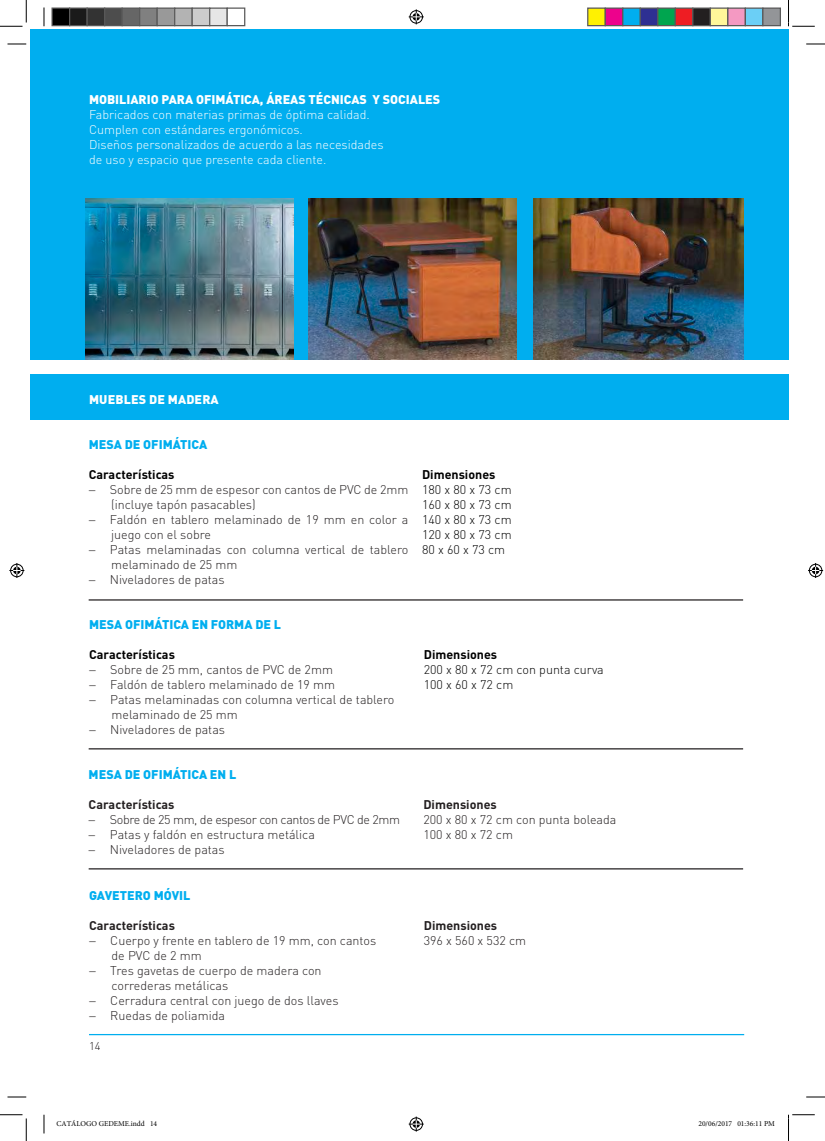
<style>
.page{position:relative;width:825px;height:1141px;background:#fff}
.page>*{position:absolute;margin:0;border:0;box-sizing:border-box;transform-origin:0 0}
.t1{font:300 12.5px/15px "DIN Pro";color:#231f20}
.t2{font:300 12.5px/15px "DIN Pro";color:#fff}
.t3{font:300 12.5px/15px "DIN Pro";color:#000;text-align:justify}
.t4{font:900 12.5px "DIN Pro";color:#00aeef}
.t5{font:900 12.5px "DIN Pro";color:#fff}
.t6{font:700 12.5px "DIN Pro";color:#000}
.t7{font:700 12.5px "DIN Pro";color:#231f20}
.t8{font:300 11.25px "DIN Pro";color:#231f20}
.t9{font:7.5px "Minion Pro";color:#000}
.s1{font-weight:700}
</style>
<div class="page">
<hr style="left:89px;top:1033px;width:655px;height:2px;background:#00aeef">
<div style="left:30px;top:29px;width:758px;height:330px;background:#00aeef"></div>
<hr style="left:89px;top:599px;width:654px;height:1px;background:#231f20">
<hr style="left:89px;top:748px;width:654px;height:1px;background:#231f20">
<hr style="left:89px;top:868px;width:654px;height:1px;background:#231f20">
<img style="left:308px;top:199px;width:208px;height:161px">
<img style="left:86px;top:199px;width:208px;height:161px">
<img style="left:533px;top:198px;width:210px;height:161px">
<div style="left:30px;top:374px;width:758px;height:45px;background:#00aeef"></div>
<svg style="left:8px;top:43px;width:18px;height:2px"></svg>
<svg style="left:806px;top:43px;width:19px;height:2px"></svg>
<svg style="left:8px;top:1096px;width:18px;height:1px"></svg>
<svg style="left:806px;top:1096px;width:19px;height:1px"></svg>
<svg style="left:43px;top:8px;width:2px;height:18px"></svg>
<svg style="left:43px;top:1114px;width:2px;height:19px"></svg>
<svg style="left:0;top:0;width:27px;height:27px"></svg>
<svg style="left:0;top:1114px;width:27px;height:26px"></svg>
<svg style="left:788px;top:0;width:26px;height:27px"></svg>
<svg style="left:788px;top:1114px;width:26px;height:26px"></svg>
<svg style="left:409px;top:9px;width:15px;height:15px"></svg>
<svg style="left:409px;top:1116px;width:15px;height:15px"></svg>
<svg style="left:9px;top:563px;width:15px;height:15px"></svg>
<svg style="left:808px;top:563px;width:15px;height:15px"></svg>
<div style="left:52px;top:8px;width:18px;height:18px;background:#000"></div>
<div style="left:51px;top:8px;width:19px;height:18px;border:1px solid #595959"></div>
<div style="left:70px;top:8px;width:17px;height:18px;background:#1a1a1a"></div>
<div style="left:69px;top:8px;width:19px;height:18px;border:1px solid #595959"></div>
<div style="left:87px;top:8px;width:18px;height:18px;background:#333"></div>
<div style="left:86px;top:8px;width:19px;height:18px;border:1px solid #595959"></div>
<div style="left:105px;top:8px;width:17px;height:18px;background:#4d4d4d"></div>
<div style="left:104px;top:8px;width:19px;height:18px;border:1px solid #595959"></div>
<div style="left:122px;top:8px;width:18px;height:18px;background:#666"></div>
<div style="left:121px;top:8px;width:19px;height:18px;border:1px solid #595959"></div>
<div style="left:140px;top:8px;width:17px;height:18px;background:#808080"></div>
<div style="left:139px;top:8px;width:19px;height:18px;border:1px solid #595959"></div>
<div style="left:157px;top:8px;width:18px;height:18px;background:#999"></div>
<div style="left:156px;top:8px;width:19px;height:18px;border:1px solid #595959"></div>
<div style="left:175px;top:8px;width:17px;height:18px;background:#b3b3b3"></div>
<div style="left:174px;top:8px;width:19px;height:18px;border:1px solid #595959"></div>
<div style="left:192px;top:8px;width:18px;height:18px;background:#ccc"></div>
<div style="left:191px;top:8px;width:19px;height:18px;border:1px solid #595959"></div>
<div style="left:210px;top:8px;width:17px;height:18px;background:#e6e6e6"></div>
<div style="left:209px;top:8px;width:19px;height:18px;border:1px solid #595959"></div>
<div style="left:226px;top:8px;width:19px;height:18px;border:1px solid #595959"></div>
<div style="left:587px;top:8px;width:18px;height:18px;background:#fff101"></div>
<div style="left:587px;top:8px;width:19px;height:18px;border:1px solid #595959"></div>
<div style="left:605px;top:8px;width:17px;height:18px;background:#ed028c"></div>
<div style="left:604px;top:8px;width:19px;height:18px;border:1px solid #595959"></div>
<div style="left:622px;top:8px;width:18px;height:18px;background:#00aeef"></div>
<div style="left:622px;top:8px;width:19px;height:18px;border:1px solid #595959"></div>
<div style="left:640px;top:8px;width:17px;height:18px;background:#2e3092"></div>
<div style="left:639px;top:8px;width:19px;height:18px;border:1px solid #595959"></div>
<div style="left:657px;top:8px;width:18px;height:18px;background:#00a54f"></div>
<div style="left:657px;top:8px;width:19px;height:18px;border:1px solid #595959"></div>
<div style="left:675px;top:8px;width:17px;height:18px;background:#ee1d23"></div>
<div style="left:674px;top:8px;width:19px;height:18px;border:1px solid #595959"></div>
<div style="left:692px;top:8px;width:18px;height:18px;background:#231f20"></div>
<div style="left:692px;top:8px;width:19px;height:18px;border:1px solid #595959"></div>
<div style="left:710px;top:8px;width:17px;height:18px;background:#fff79a"></div>
<div style="left:709px;top:8px;width:19px;height:18px;border:1px solid #595959"></div>
<div style="left:727px;top:8px;width:18px;height:18px;background:#f499c2"></div>
<div style="left:727px;top:8px;width:19px;height:18px;border:1px solid #595959"></div>
<div style="left:745px;top:8px;width:17px;height:18px;background:#6bcff6"></div>
<div style="left:744px;top:8px;width:19px;height:18px;border:1px solid #595959"></div>
<div style="left:762px;top:8px;width:18px;height:18px;background:#939598"></div>
<div style="left:762px;top:8px;width:19px;height:18px;border:1px solid #595959"></div>
<p class="t5" style="left:89px;top:91px;width:353px">MOBILIARIO PARA OFIMÁTICA, ÁREAS TÉCNICAS Y SOCIALES</p>
<p class="t2" style="left:89px;top:106px;width:296px">Fabricados con materias primas de óptima calidad.<br>Cumplen con estándares ergonómicos.<br>Diseños personalizados de acuerdo a las necesidades de uso y espacio que presente cada cliente.</p>
<p class="t5" style="left:89px;top:391px;width:131px">MUEBLES DE MADERA</p>
<p class="t4" style="left:89px;top:436px;width:120px">MESA DE OFIMÁTICA</p>
<p class="t6" style="left:89px;top:466px;width:87px">Características</p>
<p class="t1" style="left:89px;top:481px;width:321px">− Sobre de 25 mm de espesor con cantos de PVC de 2mm</p>
<p class="t1" style="left:111px;top:496px;width:146px">(incluye tapón pasacables)</p>
<p class="t1" style="left:89px;top:511px;width:321px">− Faldón en tablero melaminado de 19 mm en color a</p>
<p class="t1" style="left:111px;top:526px;width:101px">juego con el sobre</p>
<p class="t1" style="left:89px;top:541px;width:321px">− Patas melaminadas con columna vertical de tablero</p>
<p class="t1" style="left:111px;top:556px;width:128px">melaminado de 25 mm</p>
<p class="t1" style="left:89px;top:571px;width:137px">− Niveladores de patas</p>
<p class="t4" style="left:89px;top:616px;width:193px">MESA OFIMÁTICA EN FORMA DE L</p>
<p class="t6" style="left:89px;top:646px;width:87px">Características</p>
<p class="t1" style="left:89px;top:661px;width:245px">− Sobre de 25 mm, cantos de PVC de 2mm</p>
<p class="t1" style="left:89px;top:676px;width:247px">− Faldón de tablero melaminado de 19 mm</p>
<p class="t1" style="left:89px;top:691px;width:307px">− Patas melaminadas con columna vertical de tablero</p>
<p class="t1" style="left:111px;top:706px;width:128px">melaminado de 25 mm</p>
<p class="t1" style="left:89px;top:721px;width:137px">− Niveladores de patas</p>
<p class="t6" style="left:422px;top:466px;width:75px">Dimensiones</p>
<p class="t3" style="left:422px;top:481px;width:91px">180 x 80 x 73 cm 160 x 80 x 73 cm 140 x 80 x 73 cm 120 x 80 x 73 cm 80 x 60 x 73 cm</p>
<p class="t6" style="left:424px;top:646px;width:75px">Dimensiones</p>
<p class="t3" style="left:424px;top:661px;width:181px">200 x 80 x 72 cm con punta curva<br>100 x 60 x 72 cm</p>
<p class="t4" style="left:89px;top:766px;width:149px">MESA DE OFIMÁTICA EN L</p>
<p class="t1" style="left:89px;top:796px;width:313px"><span class="s1">Características<br></span>− Sobre de 25 mm, de espesor con cantos de PVC de 2mm − Patas y faldón en estructura metálica<br>− Niveladores de patas</p>
<p class="t7" style="left:423px;top:796px;width:75px">Dimensiones</p>
<p class="t1" style="left:423px;top:811px;width:194px">200 x 80 x 72 cm con punta boleada<br>100 x 80 x 72 cm</p>
<p class="t4" style="left:89px;top:886px;width:103px">GAVETERO MÓVIL</p>
<p class="t7" style="left:89px;top:916px;width:87px">Características</p>
<p class="t1" style="left:89px;top:931px;width:289px">− Cuerpo y frente en tablero de 19 mm, con cantos</p>
<p class="t1" style="left:111px;top:946px;width:92px">de PVC de 2 mm</p>
<p class="t1" style="left:89px;top:961px;width:234px">− Tres gavetas de cuerpo de madera con</p>
<p class="t1" style="left:111px;top:976px;width:118px">correderas metálicas</p>
<p class="t1" style="left:89px;top:991px;width:251px">− Cerradura central con juego de dos llaves</p>
<p class="t1" style="left:89px;top:1006px;width:137px">− Ruedas de poliamida</p>
<p class="t8" style="left:89px;top:1037px;width:13px">14</p>
<p class="t7" style="left:424px;top:916px;width:75px">Dimensiones</p>
<p class="t1" style="left:424px;top:931px;width:104px">396 x 560 x 532 cm</p>
<p class="t9" style="left:56px;top:1118px;width:102px">CATÁLOGO GEDEME.indd 14</p>
<p class="t9" style="left:698px;top:1118px;width:78px">20/06/2017 01:36:11 PM</p>
</div>
